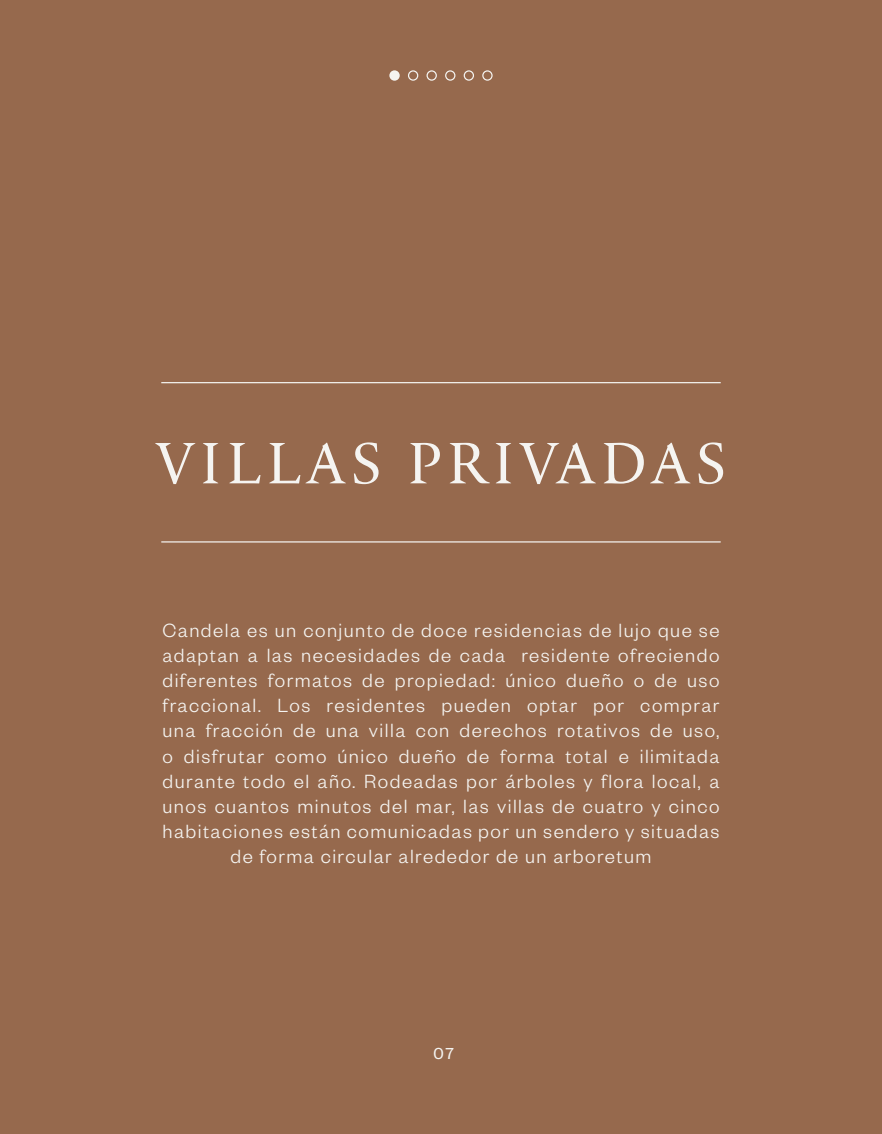
<style>
.page{position:relative;width:882px;height:1134px;background:#96694d}
.page>*{position:absolute;margin:0;border:0;box-sizing:border-box;transform-origin:0 0}
.t1{font:63px "Practice";letter-spacing:.09em;color:#f5f4f1}
.t2{font:300 21px/25.2px "Founders Grotesk";letter-spacing:.07em;color:#f5f4f1;text-align:center}
.t3{font:17.5px "Founders Grotesk";color:#f5f4f1}
</style>
<div class="page">
<hr style="left:161px;top:382px;width:560px;height:1px;background:#f5f4f1">
<hr style="left:161px;top:541px;width:560px;height:2px;background:#f5f4f1">
<div style="left:389px;top:70px;width:11px;height:11px;background:#f5f4f1;border-radius:50%"></div>
<div style="left:408px;top:70px;width:10px;height:11px;border:1px solid #f5f4f1;border-radius:50%"></div>
<div style="left:427px;top:70px;width:10px;height:11px;border:1px solid #f5f4f1;border-radius:50%"></div>
<div style="left:445px;top:70px;width:10px;height:11px;border:1px solid #f5f4f1;border-radius:50%"></div>
<div style="left:464px;top:70px;width:10px;height:11px;border:1px solid #f5f4f1;border-radius:50%"></div>
<div style="left:482px;top:70px;width:11px;height:11px;border:1px solid #f5f4f1;border-radius:50%"></div>
<h1 class="t1" style="left:156px;top:422px;width:572px">VILLAS PRIVADAS</h1>
<p class="t2" style="left:162px;top:616px;width:559px">Candela es un conjunto de doce residencias de lujo que se adaptan a las necesidades de cada residente ofreciendo diferentes formatos de propiedad: único dueño o de uso fraccional. Los residentes pueden optar por comprar una fracción de una villa con derechos rotativos de uso, o disfrutar como único dueño de forma total e ilimitada durante todo el año. Rodeadas por árboles y flora local, a unos cuantos minutos del mar, las villas de cuatro y cinco habitaciones están comunicadas por un sendero y situadas de forma circular alrededor de un arboretum</p>
<p class="t3" style="left:433px;top:1043px;width:22px">07</p>
</div>
